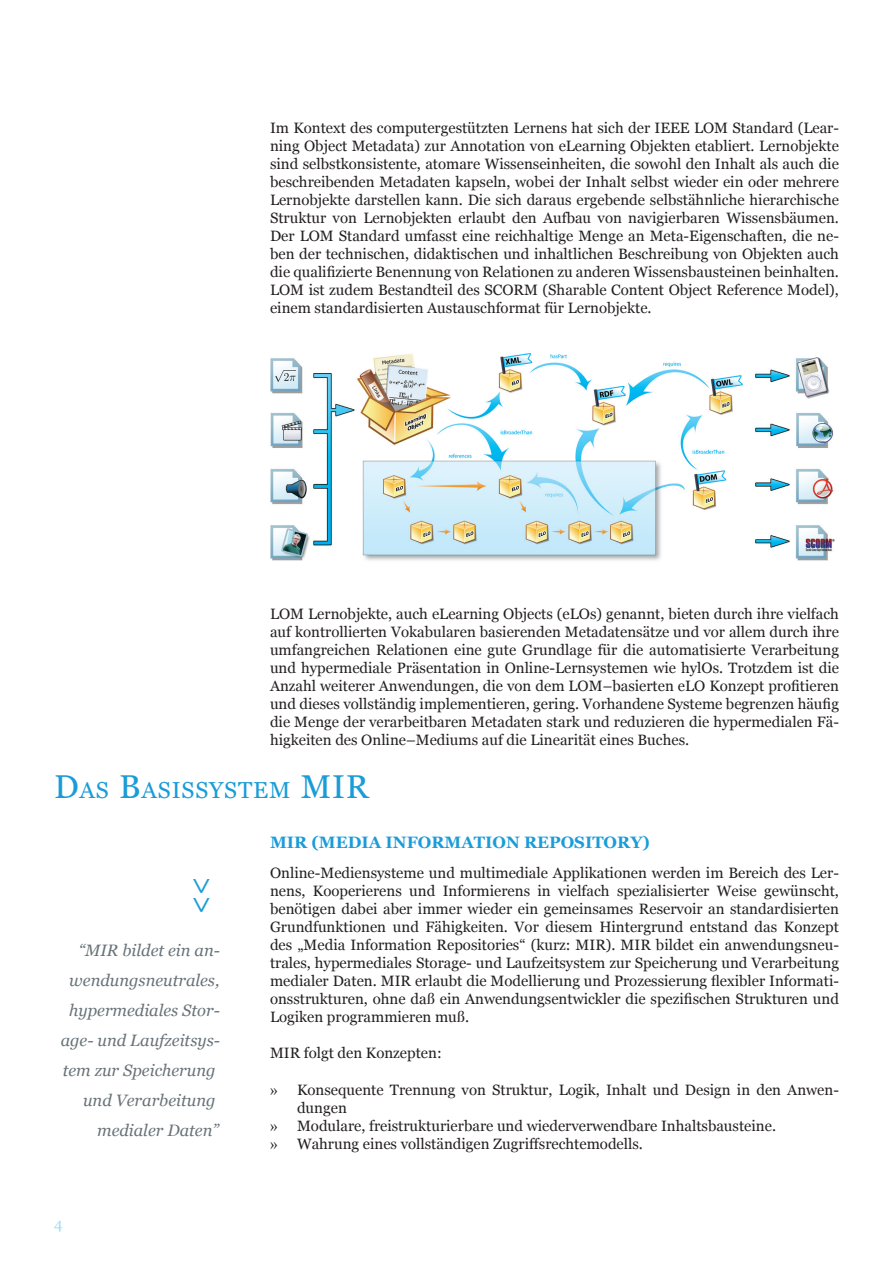
<style>
.page{position:relative;width:893px;height:1263px;background:#fff}
.page>*{position:absolute;margin:0;border:0;box-sizing:border-box;transform-origin:0 0}
.Body{font:30.75px "Georgia";color:#1a9cd8}
.Chapter_Title{font:23.1px "Georgia";letter-spacing:.035em;color:#1a9cd8}
.Quote_Grey{font:italic 16.5px/30px "Georgia";color:#687379;text-align:right}
.Überschrift_2{font:700 16.5px "Georgia";color:#1a9cd8}
.Fließtext{font:15px/18px "Georgia";color:#231f20;text-align:justify}
.Fließtext_Aufzählung{font:15px/18px "Georgia";color:#231f20}
.t1{font:15px/18px "Times New Roman";color:#231f20}
.s1{font-size:33px}
</style>
<div class="page">
<img style="left:270px;top:353px;width:565px;height:208px">
<p class="Fließtext" style="left:270px;top:119px;width:570px">Im Kontext des computergestützten Lernens hat sich der IEEE LOM Standard (Lear&shy;ning Object Metadata) zur Annotation von eLearning Objekten etabliert. Lernobjekte sind selbstkonsistente, atomare Wissenseinheiten, die sowohl den Inhalt als auch die beschreibenden Metadaten kapseln, wobei der Inhalt selbst wieder ein oder mehrere Lernobjekte darstellen kann. Die sich daraus ergebende selbstähnliche hierarchische Struktur von Lernobjekten erlaubt den Aufbau von navigierbaren Wissensbäumen.<br>Der LOM Standard umfasst eine reichhaltige Menge an Meta-Eigenschaften, die ne&shy;ben der technischen, didaktischen und inhaltlichen Beschreibung von Objekten auch die qualifizierte Benennung von Relationen zu anderen Wissensbausteinen beinhalten.<br>LOM ist zudem Bestandteil des SCORM (Sharable Content Object Reference Model), einem standardisierten Austauschformat für Lernobjekte.</p>
<p class="Fließtext" style="left:270px;top:605px;width:570px">LOM Lernobjekte, auch eLearning Objects (eLOs) genannt, bieten durch ihre vielfach auf kontrollierten Vokabularen basierenden Metadatensätze und vor allem durch ihre umfangreichen Relationen eine gute Grundlage für die automatisierte Verarbeitung und hypermediale Präsentation in Online-Lernsystemen wie hylOs. Trotzdem ist die Anzahl weiterer Anwendungen, die von dem LOM–basierten eLO Konzept profitieren und dieses vollständig implementieren, gering. Vorhandene Systeme begrenzen häufig die Menge der verarbeitbaren Metadaten stark und reduzieren die hypermedialen Fä&shy;higkeiten des Online–Mediums auf die Linearität eines Buches.</p>
<p class="Chapter_Title" style="left:54px;top:777px;width:298px"><span class="s1">D</span>as <span class="s1">B</span>asissystem <span class="s1">MIR</span></p>
<p class="Body" style="left:221px;top:876px;width:41px;rotate:90deg">&gt;&gt;</p>
<p class="Quote_Grey" style="left:61px;top:935px;width:161px">“MIR bildet ein an&shy;wendungsneutrales, hypermediales Stor&shy;age- und Laufzeitsys&shy;tem zur Speicherung und Verarbeitung medialer Daten”</p>
<p class="Überschrift_2" style="left:270px;top:833px;width:177px">MIR (MEDIA INFORMA</p>
<p class="Überschrift_2" style="left:474px;top:833px;width:177px">TION REPOSITORY)</p>
<p class="Fließtext" style="left:270px;top:864px;width:570px">Online-Mediensysteme und multimediale Applikationen werden im Bereich des Ler&shy;nens, Kooperierens und Informierens in vielfach spezialisierter Weise gewünscht, benötigen dabei aber immer wieder ein gemeinsames Reservoir an standardisierten Grundfunktionen und Fähigkeiten. Vor diesem Hintergrund entstand das Konzept des „Media Information Repositories“ (kurz: MIR). MIR bildet ein anwendungsneu&shy;trales, hypermediales Storage- und Laufzeitsystem zur Speicherung und Verarbeitung medialer Daten. MIR erlaubt die Modellierung und Prozessierung flexibler Informati&shy;onsstrukturen, ohne daß ein Anwendungsentwickler die spezifischen Strukturen und Logiken programmieren muß.</p>
<p class="Fließtext" style="left:270px;top:1044px;width:173px">MIR folgt den Konzepten:</p>
<p class="Fließtext_Aufzählung" style="left:297px;top:1080px;width:543px">Konsequente Trennung von Struktur, Logik, Inhalt und Design in den Anwen&shy;dungen</p>
<p class="Fließtext_Aufzählung" style="left:297px;top:1116px;width:480px">Modulare, freistrukturierbare und wiederverwendbare Inhaltsbausteine.</p>
<p class="Fließtext_Aufzählung" style="left:297px;top:1134px;width:347px">Wahrung eines vollständigen Zugriffsrechtemodells.</p>
<p class="t1" style="left:270px;top:1080px;width:9px">»</p>
<p class="t1" style="left:270px;top:1116px;width:9px">» »</p>
</div>
